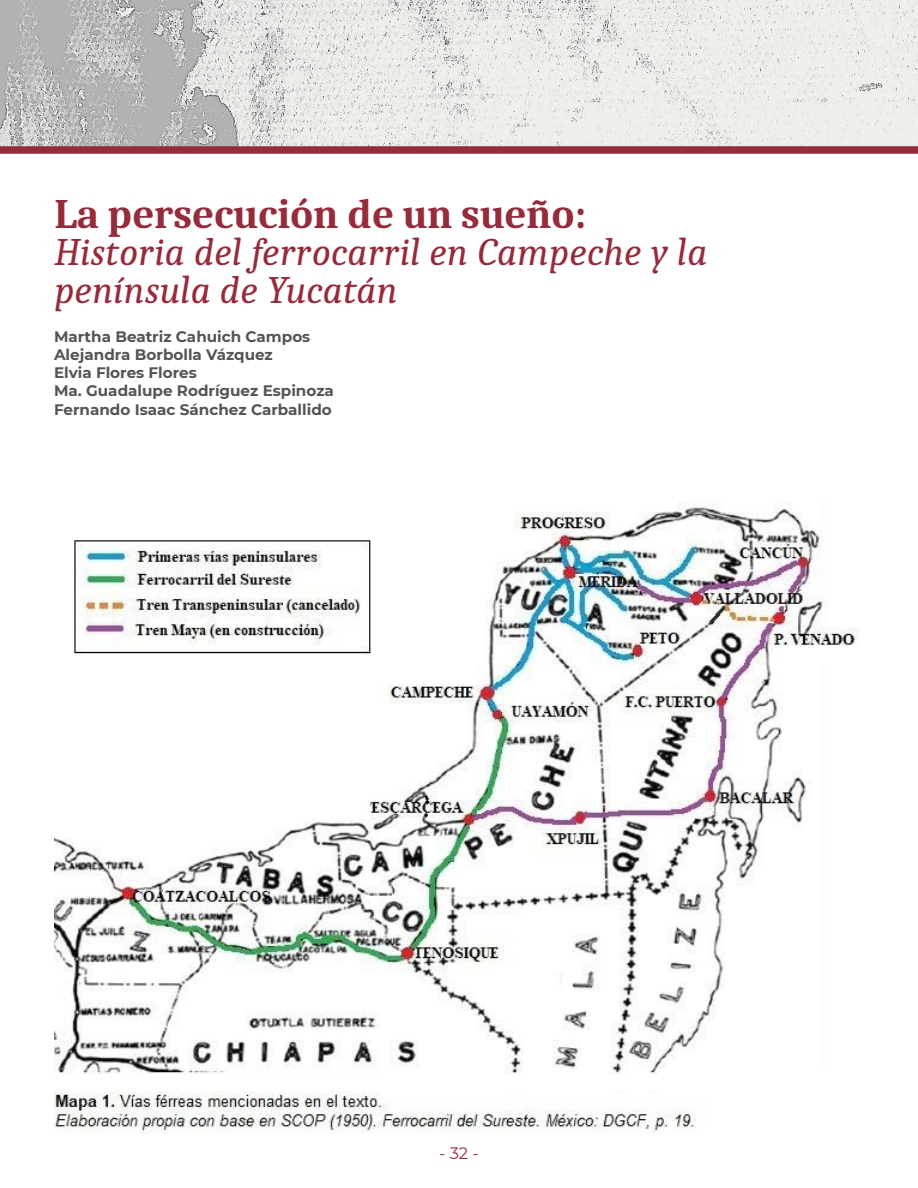
<style>
.page{position:relative;width:918px;height:1188px;background:#fff}
.page>*{position:absolute;margin:0;border:0;box-sizing:border-box;transform-origin:0 0}
.t1{font:700 42px "Caladea";letter-spacing:-.01em;color:#962b3b}
.t2{font:italic 39px/37.5px "Caladea";color:#962b3b}
.t3{font:16.5px "Montserrat";color:#962b3b}
.t4{font:700 15.15px/18.1px "Montserrat";color:#555454}
</style>
<div class="page">
<img style="left:54px;top:502px;width:805px;height:572px">
<img style="left:54px;top:1092px;width:642px;height:42px">
<img style="left:0;top:0;width:918px;height:146px">
<div style="left:0;top:146px;width:918px;height:8px;background:#962b3b"></div>
<h1 class="t1" style="left:54px;top:188px;width:534px">La persecución de un sueño:</h1>
<h2 class="t2" style="left:54px;top:233px;width:656px">Historia del ferrocarril en Campeche y la península de Yucatán</h2>
<p class="t4" style="left:54px;top:327px;width:281px">Martha Beatriz Cahuich Campos<br>Alejandra Borbolla Vázquez<br>Elvia Flores Flores<br>Ma. Guadalupe Rodríguez Espinoza<br>Fernando Isaac Sánchez Carballido</p>
<p class="t3" style="left:439px;top:1142px;width:41px">- 32 -</p>
</div>
